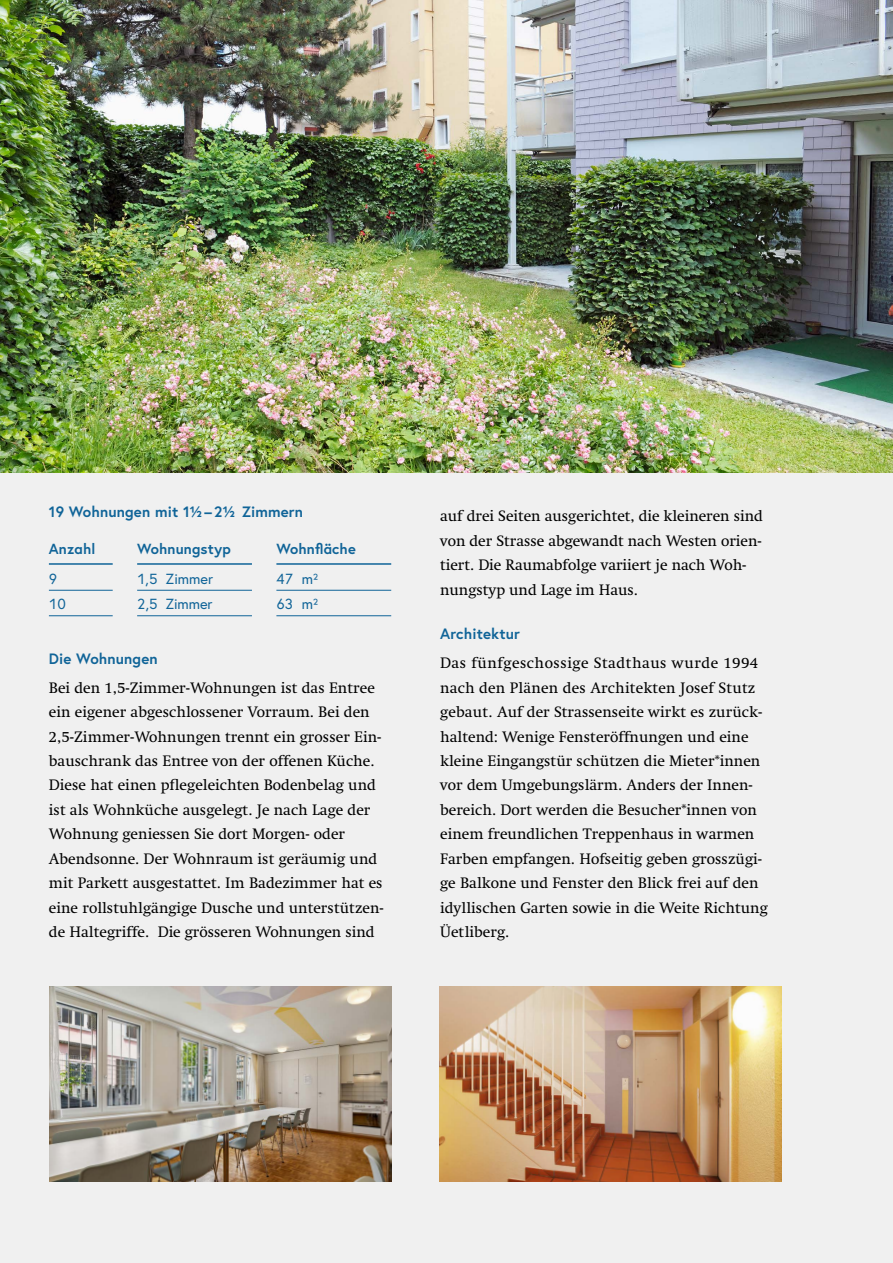
<style>
.page{position:relative;width:893px;height:1263px;background:#f0f0f0}
.page>*{position:absolute;margin:0;border:0;box-sizing:border-box;transform-origin:0 0}
.t1{font:15.45px/24.5px "Swift LT Pro";color:#000}
.t2{font:700 15px "Europa";letter-spacing:.01em;color:#106498}
.t3{font:14.7px "Europa";color:#106498}
.t4{font:700 14.7px "Europa";letter-spacing:.01em;color:#106498}
</style>
<div class="page">
<img style="left:0;top:0;width:893px;height:472px">
<hr style="left:49px;top:590px;width:64px;height:1px;background:#106498">
<hr style="left:137px;top:590px;width:115px;height:1px;background:#106498">
<hr style="left:137px;top:615px;width:115px;height:1px;background:#106498">
<hr style="left:276px;top:615px;width:115px;height:1px;background:#106498">
<hr style="left:49px;top:563px;width:64px;height:2px;background:#106498">
<hr style="left:137px;top:563px;width:115px;height:2px;background:#106498">
<hr style="left:276px;top:563px;width:115px;height:2px;background:#106498">
<hr style="left:276px;top:590px;width:115px;height:1px;background:#106498">
<hr style="left:49px;top:615px;width:64px;height:1px;background:#106498">
<img style="left:49px;top:986px;width:343px;height:196px">
<img style="left:439px;top:986px;width:343px;height:196px">
<p class="t2" style="left:49px;top:501px;width:256px">19 Wohnungen mit 1½ – 2½ Zimmern</p>
<p class="t4" style="left:49px;top:539px;width:48px">Anzahl</p>
<p class="t4" style="left:137px;top:539px;width:95px">Wohnungstyp</p>
<p class="t4" style="left:276px;top:539px;width:81px">Wohnfläche</p>
<p class="t3" style="left:49px;top:569px;width:10px">9</p>
<p class="t3" style="left:137px;top:569px;width:77px">1,5 Zimmer</p>
<p class="t3" style="left:276px;top:569px;width:43px">47 m2</p>
<p class="t3" style="left:49px;top:595px;width:18px">10</p>
<p class="t3" style="left:137px;top:595px;width:77px">2,5 Zimmer</p>
<p class="t3" style="left:276px;top:595px;width:43px">63 m2</p>
<p class="t2" style="left:49px;top:648px;width:110px">Die Wohnungen</p>
<p class="t1" style="left:49px;top:675px;width:336px">Bei den 1,5-Zimmer-Wohnungen ist das Entree ein eigener abgeschlossener Vorraum. Bei den 2,5-Zimmer-Wohnungen trennt ein grosser Ein&shy;bauschrank das Entree von der offenen Küche.<br>Diese hat einen pflegeleichten Bodenbelag und ist als Wohnküche ausgelegt. Je nach Lage der Wohnung geniessen Sie dort Morgen- oder Abendsonne. Der Wohnraum ist geräumig und mit Parkett ausgestattet. Im Badezimmer hat es eine rollstuhlgängige Dusche und unterstützen&shy;de Haltegriffe. Die grösseren Wohnungen sind</p>
<p class="t1" style="left:440px;top:504px;width:324px">auf drei Seiten ausgerichtet, die kleineren sind von der Strasse abgewandt nach Westen orien&shy;tiert. Die Raumabfolge variiert je nach Woh&shy;nungstyp und Lage im Haus.</p>
<p class="t2" style="left:440px;top:624px;width:81px">Architektur</p>
<p class="t1" style="left:440px;top:651px;width:329px">Das fünfgeschossige Stadthaus wurde 1994 nach den Plänen des Architekten Josef Stutz gebaut. Auf der Strassenseite wirkt es zurück&shy;haltend: Wenige Fensteröffnungen und eine kleine Eingangstür schützen die Mieter*innen vor dem Umgebungslärm. Anders der Innen&shy;bereich. Dort werden die Besucher*innen von einem freundlichen Treppenhaus in warmen Farben empfangen. Hofseitig geben grosszügi&shy;ge Balkone und Fenster den Blick frei auf den idyllischen Garten sowie in die Weite Richtung Üetliberg.</p>
</div>
